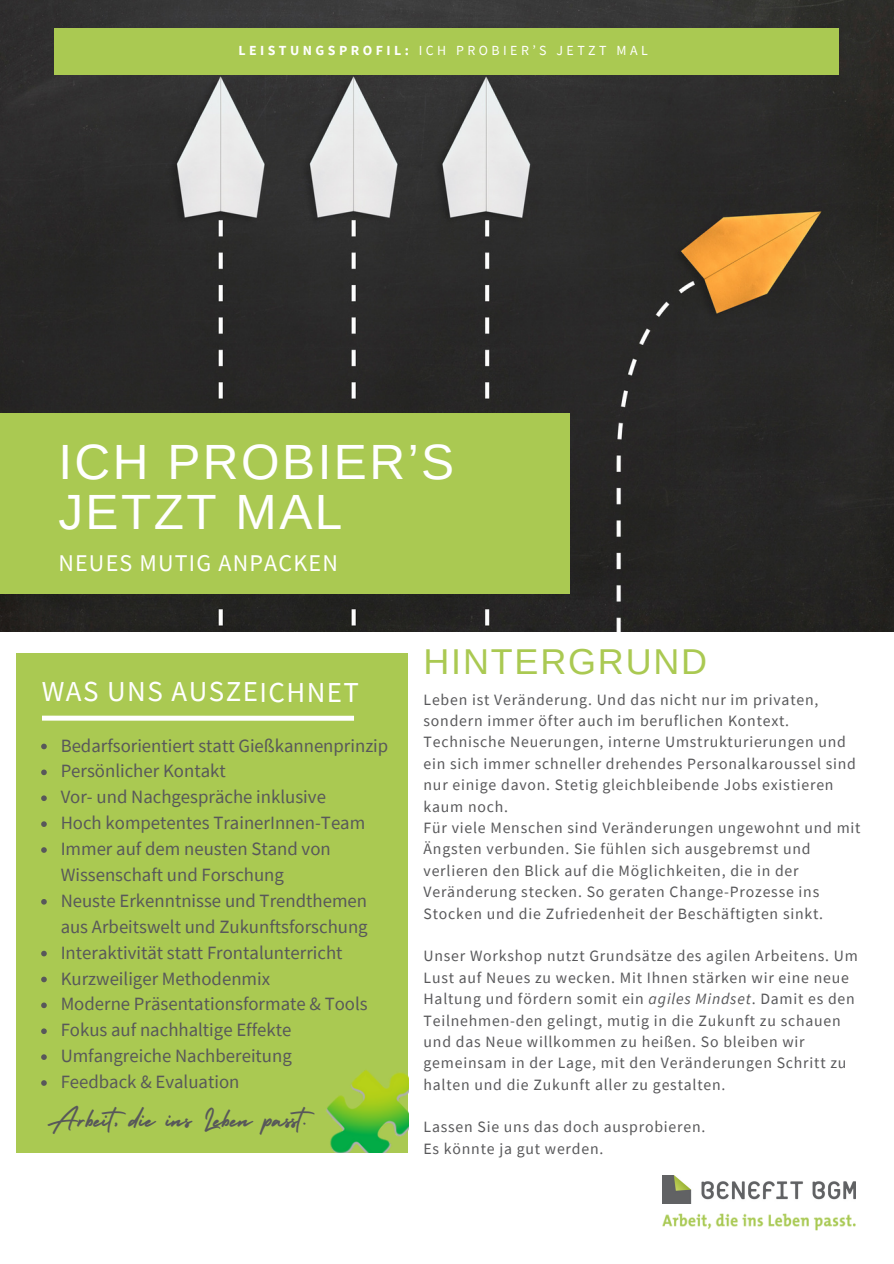
<style>
.page{position:relative;width:894px;height:1264px;background:#fff}
.page>*{position:absolute;margin:0;border:0;box-sizing:border-box;transform-origin:0 0}
.t1{font:49.5px/49.5px "Arimo";letter-spacing:.05em;color:#fff}
.t2{font:36px "Arimo";letter-spacing:.05em;color:#aac952}
.t3{font:31.5px "Holiday";color:#58585a}
.t4{font:28.95px "Source Sans Pro";letter-spacing:.05em;color:#fff}
.t5{font:24px "Source Sans Pro";letter-spacing:.05em;color:#fff}
.t6{font:18.75px/25.8px "Source Sans Pro";color:#58585a}
.t7{font:15.75px/21.3px "Source Sans Pro";letter-spacing:.05em;color:#58585a}
.t8{font:13.95px "Source Sans Pro";letter-spacing:.25em;color:#fff}
.s1{font-weight:700}
.s2{font-style:italic}
</style>
<div class="page">
<img style="left:0;top:0;width:893px;height:632px">
<div style="left:54px;top:28px;width:784px;height:46px;background:#aac952"></div>
<img style="left:662px;top:1175px;width:193px;height:28px">
<img style="left:662px;top:1213px;width:193px;height:17px">
<div style="left:0;top:413px;width:569px;height:180px;background:#aac952"></div>
<div style="left:17px;top:653px;width:390px;height:499px;background:#aac952"></div>
<div style="left:42px;top:715px;width:312px;height:5px;background:#fff"></div>
<img style="left:326px;top:1067px;width:82px;height:84px">
<svg style="left:41px;top:743px;width:6px;height:6px"></svg>
<svg style="left:41px;top:769px;width:6px;height:6px"></svg>
<svg style="left:41px;top:795px;width:6px;height:6px"></svg>
<svg style="left:41px;top:821px;width:6px;height:6px"></svg>
<svg style="left:41px;top:847px;width:6px;height:5px"></svg>
<svg style="left:41px;top:899px;width:6px;height:5px"></svg>
<svg style="left:41px;top:950px;width:6px;height:6px"></svg>
<svg style="left:41px;top:976px;width:6px;height:6px"></svg>
<svg style="left:41px;top:1002px;width:6px;height:6px"></svg>
<svg style="left:41px;top:1028px;width:6px;height:6px"></svg>
<svg style="left:41px;top:1054px;width:6px;height:5px"></svg>
<svg style="left:41px;top:1080px;width:6px;height:5px"></svg>
<h4 class="t8" style="left:238px;top:41px;width:411px"><span class="s1">LEISTUNGSPROFIL:</span> ICH PROBIER’S JETZT MAL</h4>
<p class="t1" style="left:58px;top:437px;width:397px">ICH PROBIER’S<br>JETZT MAL</p>
<p class="t5" style="left:58px;top:547px;width:281px">NEUES MUTIG ANPACKEN</p>
<p class="t4" style="left:42px;top:673px;width:319px">WAS UNS AUSZEICHNET</p>
<p class="t6" style="left:61px;top:732px;width:329px">Bedarfsorientiert statt Gießkannenprinzip</p>
<p class="t6" style="left:61px;top:757px;width:166px">Persönlicher Kontakt</p>
<p class="t6" style="left:61px;top:783px;width:267px">Vor- und Nachgespräche inklusive</p>
<p class="t6" style="left:61px;top:809px;width:306px">Hoch kompetentes TrainerInnen-Team</p>
<p class="t6" style="left:61px;top:835px;width:271px">Immer auf dem neusten Stand von<br>Wissenschaft und Forschung</p>
<p class="t6" style="left:61px;top:887px;width:308px">Neuste Erkenntnisse und Trendthemen aus Arbeitswelt und Zukunftsforschung</p>
<p class="t6" style="left:61px;top:939px;width:283px">Interaktivität statt Frontalunterricht</p>
<p class="t6" style="left:61px;top:964px;width:211px">Kurzweiliger Methodenmix</p>
<p class="t6" style="left:61px;top:990px;width:308px">Moderne Präsentationsformate &amp; Tools</p>
<h3 class="t6" style="left:61px;top:1016px;width:232px">Fokus auf nachhaltige Effekte</h3>
<h2 class="t6" style="left:61px;top:1042px;width:233px">Umfangreiche Nachbereitung</h2>
<h6 class="t6" style="left:61px;top:1068px;width:180px">Feedback &amp; Evaluation</h6>
<p class="t3" style="left:47px;top:1094px;width:277px">Arbeit, die ins Leben passt.</p>
<p class="t2" style="left:423px;top:641px;width:285px">HINTERGRUND</p>
<p class="t7" style="left:423px;top:688px;width:438px">Leben ist Veränderung. Und das nicht nur im privaten, sondern immer öfter auch im beruflichen Kontext.<br>Technische Neuerungen, interne Umstrukturierungen und ein sich immer schneller drehendes Personalkaroussel sind nur einige davon. Stetig gleichbleibende Jobs existieren kaum noch.<br>Für viele Menschen sind Veränderungen ungewohnt und mit Ängsten verbunden. Sie fühlen sich ausgebremst und verlieren den Blick auf die Möglichkeiten, die in der Veränderung stecken. So geraten Change-Prozesse ins Stocken und die Zufriedenheit der Beschäftigten sinkt.</p>
<h4 class="t7" style="left:423px;top:945px;width:435px">Unser Workshop nutzt Grundsätze des agilen Arbeitens. Um Lust auf Neues zu wecken. Mit Ihnen stärken wir eine neue Haltung und fördern somit ein <span class="s2">agiles Mindset</span>. Damit es den Teilnehmen-den gelingt, mutig in die Zukunft zu schauen und das Neue willkommen zu heißen. So bleiben wir gemeinsam in der Lage, mit den Veränderungen Schritt zu halten und die Zukunft aller zu gestalten.</h4>
<h1 class="t7" style="left:423px;top:1116px;width:283px">Lassen Sie uns das doch ausprobieren.<br>Es könnte ja gut werden.</h1>
</div>
